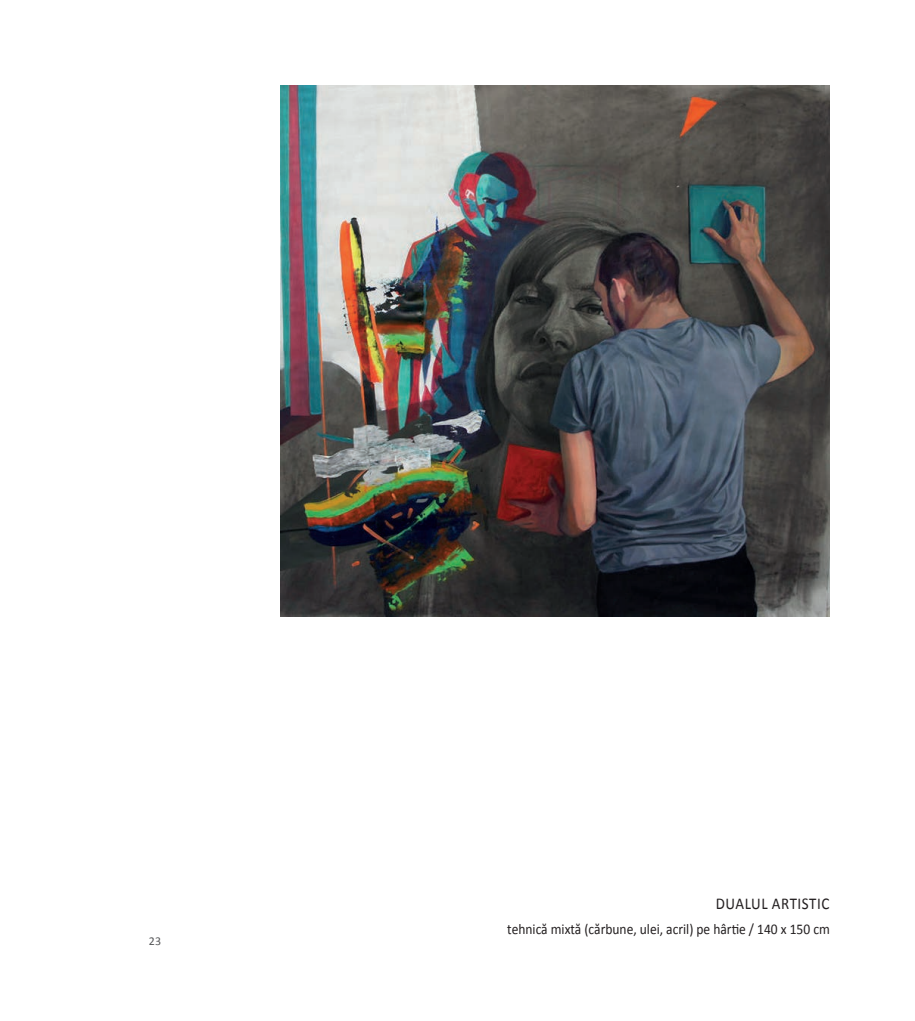
<style>
.page{position:relative;width:915px;height:1021px;background:#fff}
.page>*{position:absolute;margin:0;border:0;box-sizing:border-box;transform-origin:0 0}
.t1{font:16.5px "Calibri";letter-spacing:.04em;color:#231f20;scale:.91 1}
.t2{font:14.85px "Calibri";color:#231f20;scale:.91 1}
.t3{font:12px "Calibri";color:#57585a}
</style>
<div class="page">
<img style="left:281px;top:85px;width:548px;height:531px">
<p class="t3" style="left:149px;top:933px;width:14px">23</p>
<p class="t1" style="left:715px;top:893px;width:127px">DUALUL ARTISTIC</p>
<p class="t2" style="left:507px;top:919px;width:356px">tehnică mixtă (cărbune, ulei, acril) pe hârtie / 140 x 150 cm</p>
</div>
